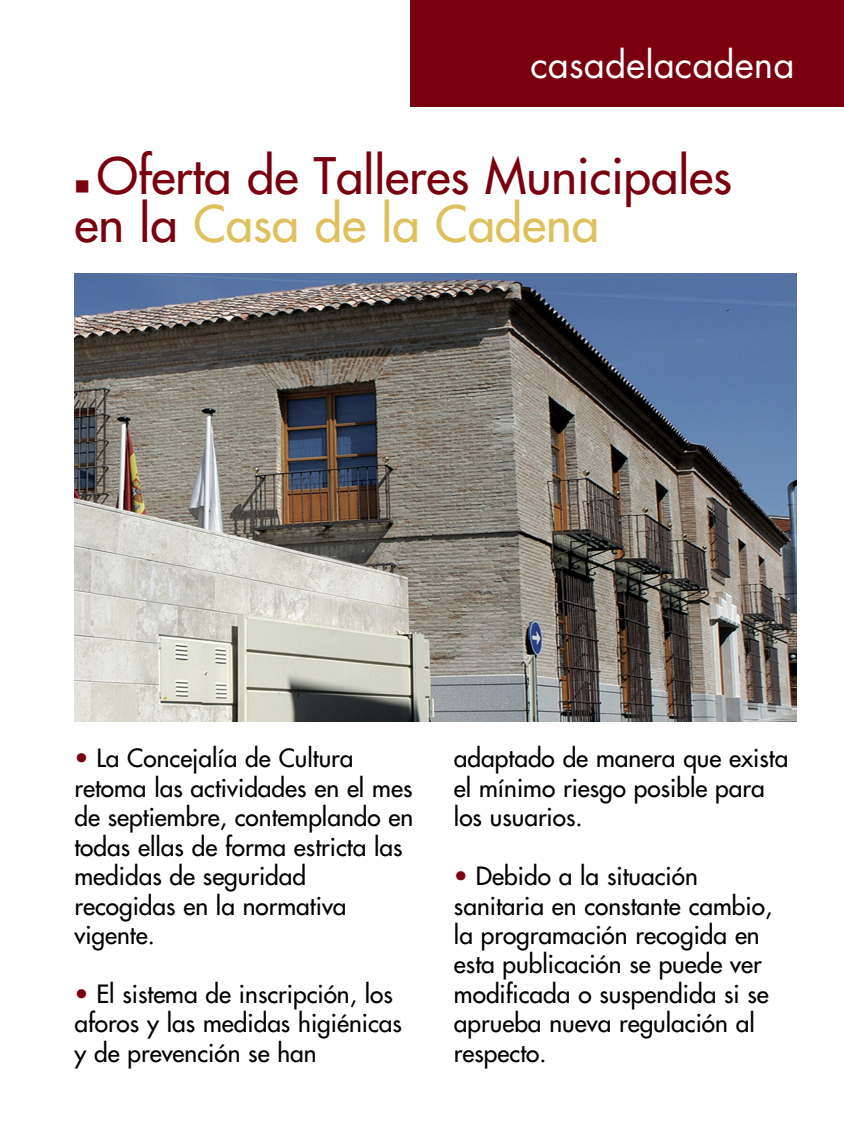
<style>
.page{position:relative;width:844px;height:1141px;background:#fff}
.page>*{position:absolute;margin:0;border:0;box-sizing:border-box;transform-origin:0 0}
.t1{font:500 49px/47.2px "Futura Std";color:#7a0010}
.t2{font:36.75px "Futura Std";color:#fff}
.t3{font:500 24.5px/29.4px "Futura Std";color:#000}
.s1{color:#dec15c}
.s2{color:#7a0010}
</style>
<div class="page">
<div style="left:410px;top:0;width:433px;height:107px;background:#7a0010"></div>
<img style="left:74px;top:273px;width:722px;height:448px">
<h2 class="t2" style="left:530px;top:44px;width:265px">casadelacadena</h2>
<h1 class="t1" style="left:74px;top:156px;width:659px">■ Oferta de Talleres Municipales en la <span class="s1">Casa de la Cadena</span></h1>
<p class="t3" style="left:74px;top:746px;width:340px"><span class="s2">•</span> La Concejalía de Cultura retoma las actividades en el mes de septiembre, contemplando en todas ellas de forma estricta las medidas de seguridad recogidas en la normativa vigente.</p>
<p class="t3" style="left:74px;top:981px;width:329px"><span class="s2">•</span> El sistema de inscripción, los aforos y las medidas higiénicas y de prevención se han</p>
<p class="t3" style="left:454px;top:746px;width:336px">adaptado de manera que exista el mínimo riesgo posible para los usuarios.</p>
<p class="t3" style="left:454px;top:863px;width:319px"><span class="s2">•</span> Debido a la situación sanitaria en constante cambio, la programación recogida en esta publicación se puede ver modificada o suspendida si se aprueba nueva regulación al respecto.</p>
</div>
